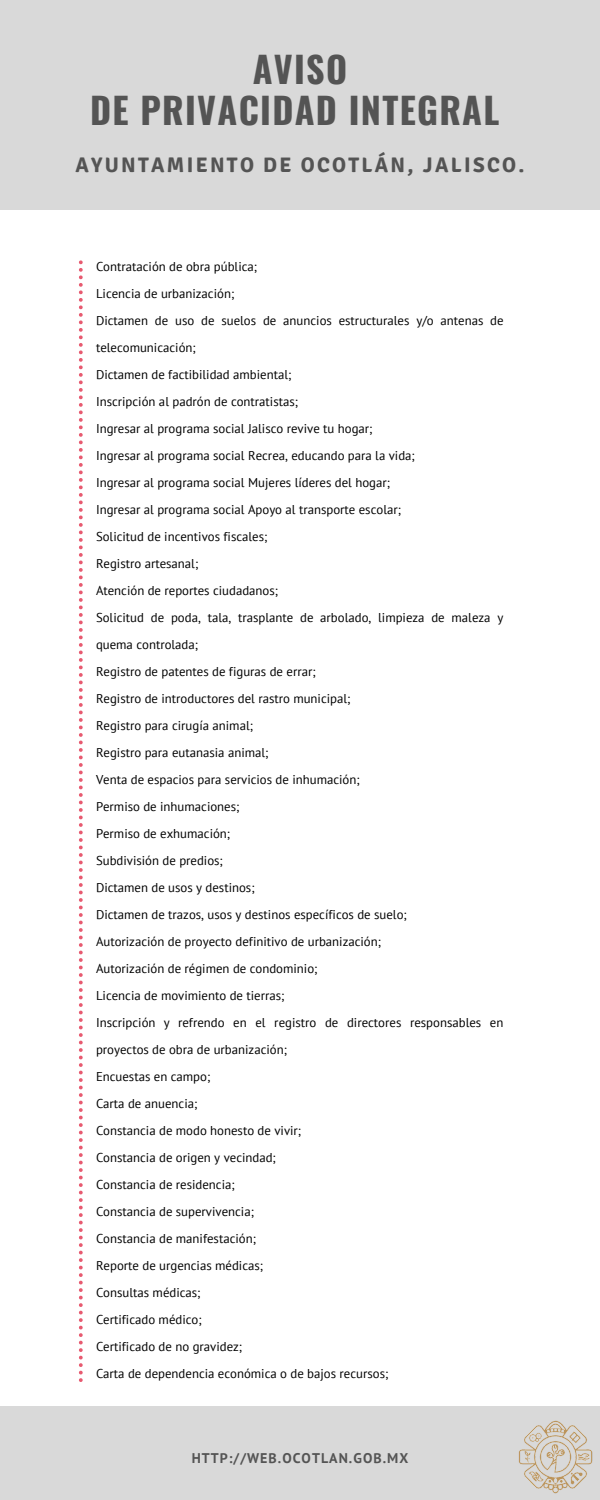
<style>
.page{position:relative;width:600px;height:1500px;background:#d9d9d9}
.page>*{position:absolute;margin:0;border:0;box-sizing:border-box;transform-origin:0 0}
.t1{font:700 36px "Oswald";letter-spacing:.035em;color:#545454}
.t2{font:700 21px "Signika";letter-spacing:.11em;color:#545454}
.t3{font:700 14px "PT Sans";letter-spacing:.075em;color:#545454}
.t4{font:12.8px/27px "PT Sans";color:#000}
</style>
<div class="page">
<div style="left:0;top:210px;width:600px;height:1196px;background:#fff"></div>
<svg style="left:79px;top:260px;width:4px;height:1122px"></svg>
<img style="left:518px;top:1420px;width:75px;height:74px">
<p class="t1" style="left:253px;top:41px;width:96px">AVISO</p>
<p class="t1" style="left:90px;top:82px;width:411px">DE PRIVACIDAD INTEGRAL</p>
<p class="t2" style="left:75px;top:153px;width:451px">AYUNTAMIENTO DE OCOTLÁN, JALISCO.</p>
<p class="t4" style="left:96px;top:253px;width:163px">Contratación de obra pública;</p>
<p class="t4" style="left:96px;top:280px;width:140px">Licencia de urbanización;</p>
<p class="t4" style="left:96px;top:307px;width:409px">Dictamen de uso de suelos de anuncios estructurales y/o antenas de telecomunicación;</p>
<p class="t4" style="left:96px;top:361px;width:197px">Dictamen de factibilidad ambiental;</p>
<p class="t4" style="left:96px;top:388px;width:204px">Inscripción al padrón de contratistas;</p>
<p class="t4" style="left:96px;top:415px;width:278px">Ingresar al programa social Jalisco revive tu hogar;</p>
<p class="t4" style="left:96px;top:442px;width:320px">Ingresar al programa social Recrea, educando para la vida;</p>
<p class="t4" style="left:96px;top:469px;width:296px">Ingresar al programa social Mujeres líderes del hogar;</p>
<p class="t4" style="left:96px;top:496px;width:307px">Ingresar al programa social Apoyo al transporte escolar;</p>
<p class="t4" style="left:96px;top:523px;width:173px">Solicitud de incentivos fiscales;</p>
<p class="t4" style="left:96px;top:550px;width:104px">Registro artesanal;</p>
<p class="t4" style="left:96px;top:577px;width:184px">Atención de reportes ciudadanos;</p>
<p class="t4" style="left:96px;top:604px;width:409px">Solicitud de poda, tala, trasplante de arbolado, limpieza de maleza y quema controlada;</p>
<p class="t4" style="left:96px;top:658px;width:221px">Registro de patentes de figuras de errar;</p>
<p class="t4" style="left:96px;top:685px;width:256px">Registro de introductores del rastro municipal;</p>
<p class="t4" style="left:96px;top:712px;width:159px">Registro para cirugía animal;</p>
<p class="t4" style="left:96px;top:739px;width:174px">Registro para eutanasia animal;</p>
<p class="t4" style="left:96px;top:766px;width:265px">Venta de espacios para servicios de inhumación;</p>
<p class="t4" style="left:96px;top:793px;width:145px">Permiso de inhumaciones;</p>
<p class="t4" style="left:96px;top:820px;width:136px">Permiso de exhumación;</p>
<p class="t4" style="left:96px;top:847px;width:128px">Subdivisión de predios;</p>
<p class="t4" style="left:96px;top:874px;width:160px">Dictamen de usos y destinos;</p>
<p class="t4" style="left:96px;top:901px;width:312px">Dictamen de trazos, usos y destinos específicos de suelo;</p>
<p class="t4" style="left:96px;top:928px;width:287px">Autorización de proyecto definitivo de urbanización;</p>
<p class="t4" style="left:96px;top:955px;width:223px">Autorización de régimen de condominio;</p>
<p class="t4" style="left:96px;top:982px;width:190px">Licencia de movimiento de tierras;</p>
<p class="t4" style="left:96px;top:1009px;width:409px">Inscripción y refrendo en el registro de directores responsables en proyectos de obra de urbanización;</p>
<p class="t4" style="left:96px;top:1063px;width:116px">Encuestas en campo;</p>
<p class="t4" style="left:96px;top:1090px;width:103px">Carta de anuencia;</p>
<p class="t4" style="left:96px;top:1117px;width:207px">Constancia de modo honesto de vivir;</p>
<p class="t4" style="left:96px;top:1144px;width:181px">Constancia de origen y vecindad;</p>
<p class="t4" style="left:96px;top:1171px;width:140px">Constancia de residencia;</p>
<p class="t4" style="left:96px;top:1198px;width:160px">Constancia de supervivencia;</p>
<p class="t4" style="left:96px;top:1225px;width:162px">Constancia de manifestación;</p>
<p class="t4" style="left:96px;top:1252px;width:169px">Reporte de urgencias médicas;</p>
<p class="t4" style="left:96px;top:1279px;width:106px">Consultas médicas;</p>
<p class="t4" style="left:96px;top:1306px;width:107px">Certificado médico;</p>
<p class="t4" style="left:96px;top:1333px;width:148px">Certificado de no gravidez;</p>
<p class="t4" style="left:96px;top:1360px;width:294px">Carta de dependencia económica o de bajos recursos;</p>
<p class="t3" style="left:192px;top:1448px;width:218px">HTTP://WEB.OCOTLAN.GOB.MX</p>
</div>
